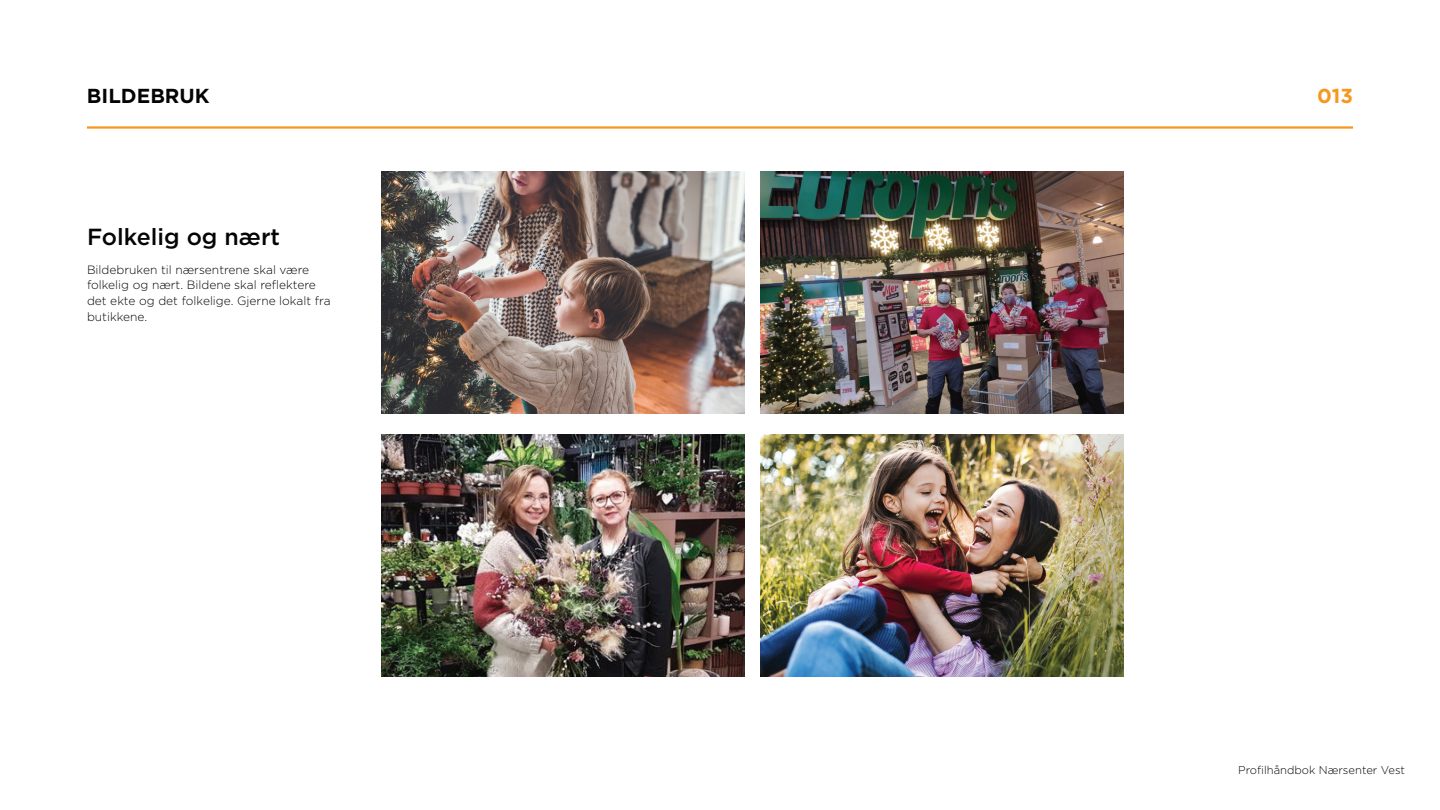
<style>
.page{position:relative;width:1440px;height:810px;background:#fff}
.page>*{position:absolute;margin:0;border:0;box-sizing:border-box;transform-origin:0 0}
.t1{font:500 23.25px "Gotham";color:#040503}
.t2{font:700 20.25px "Gotham";color:#040503}
.t3{font:700 20.25px "Gotham";color:#f7971d}
.t4{font:300 12px/15.8px "Gotham";color:#040503}
.t5{font:300 11.25px "Gotham";color:#040503}
</style>
<div class="page">
<hr style="left:87px;top:126px;width:1266px;height:3px;background:#f7971d">
<img style="left:381px;top:171px;width:363px;height:243px">
<img style="left:760px;top:171px;width:363px;height:243px">
<img style="left:760px;top:434px;width:363px;height:243px">
<img style="left:381px;top:434px;width:363px;height:243px">
<h2 class="t2" style="left:87px;top:83px;width:124px">BILDEBRUK</h2>
<h2 class="t3" style="left:1317px;top:83px;width:37px">013</h2>
<h1 class="t1" style="left:87px;top:222px;width:195px">Folkelig og nært</h1>
<p class="t4" style="left:87px;top:261px;width:245px">Bildebruken til nærsentrene skal være folkelig og nært. Bildene skal reflektere det ekte og det folkelige. Gjerne lokalt fra butikkene.</p>
<p class="t5" style="left:1238px;top:763px;width:168px">Profilhåndbok Nærsenter Vest</p>
</div>
